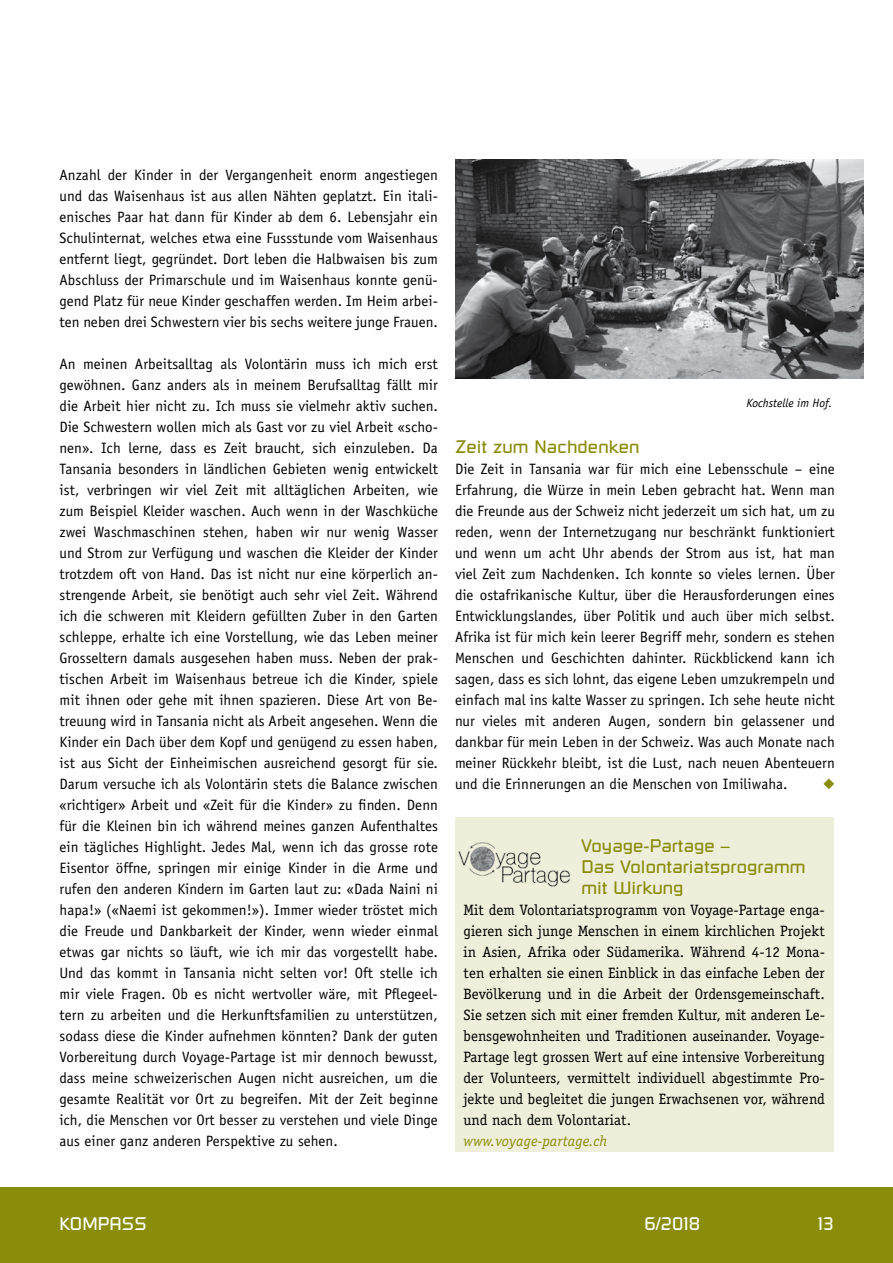
<style>
.page{position:relative;width:893px;height:1263px;background:#fff}
.page>*{position:absolute;margin:0;border:0;box-sizing:border-box;transform-origin:0 0}
.t1{font:18px/21px "Russell Square";letter-spacing:.005em;color:#8a8d09}
.t2{font:18px "Russell Square";letter-spacing:.005em;color:#fff}
.t3{font:15px/21px "Officina Sans";letter-spacing:.005em;color:#000;text-align:justify}
.t4{font:15px/21px "Officina Serif";letter-spacing:.005em;color:#000;text-align:justify}
.t5{font:italic 15px "Officina Serif";letter-spacing:.005em;color:#8a8d09}
.t6{font:italic 12px "Officina Sans";color:#000}
</style>
<div class="page">
<div style="left:0;top:1187px;width:893px;height:76px;background:#8a8d09"></div>
<div style="left:455px;top:817px;width:378px;height:335px;background:#eeeeda"></div>
<img style="left:455px;top:159px;width:408px;height:220px">
<img style="left:458px;top:842px;width:113px;height:45px">
<p class="t3" style="left:60px;top:164px;width:380px">Anzahl der Kinder in der Vergangenheit enorm angestiegen und das Waisenhaus ist aus allen Nähten geplatzt. Ein itali&shy;enisches Paar hat dann für Kinder ab dem 6. Lebensjahr ein Schulinternat, welches etwa eine Fussstunde vom Waisenhaus entfernt liegt, gegründet. Dort leben die Halbwaisen bis zum Abschluss der Primarschule und im Waisenhaus konnte genü&shy;gend Platz für neue Kinder geschaffen werden. Im Heim arbei&shy;ten neben drei Schwestern vier bis sechs weitere junge Frauen.</p>
<p class="t3" style="left:60px;top:353px;width:380px">An meinen Arbeitsalltag als Volontärin muss ich mich erst gewöhnen. Ganz anders als in meinem Berufsalltag fällt mir die Arbeit hier nicht zu. Ich muss sie vielmehr aktiv suchen.<br>Die Schwestern wollen mich als Gast vor zu viel Arbeit «scho&shy;nen». Ich lerne, dass es Zeit braucht, sich einzuleben. Da Tansania besonders in ländlichen Gebieten wenig entwickelt ist, verbringen wir viel Zeit mit alltäglichen Arbeiten, wie zum Beispiel Kleider waschen. Auch wenn in der Waschküche zwei Waschmaschinen stehen, haben wir nur wenig Wasser und Strom zur Verfügung und waschen die Kleider der Kinder trotzdem oft von Hand. Das ist nicht nur eine körperlich an&shy;strengende Arbeit, sie benötigt auch sehr viel Zeit. Während ich die schweren mit Kleidern gefüllten Zuber in den Garten schleppe, erhalte ich eine Vorstellung, wie das Leben meiner Grosseltern damals ausgesehen haben muss. Neben der prak&shy;tischen Arbeit im Waisenhaus betreue ich die Kinder, spiele mit ihnen oder gehe mit ihnen spazieren. Diese Art von Be&shy;treuung wird in Tansania nicht als Arbeit angesehen. Wenn die Kinder ein Dach über dem Kopf und genügend zu essen haben, ist aus Sicht der Einheimischen ausreichend gesorgt für sie.<br>Darum versuche ich als Volontärin stets die Balance zwischen «richtiger» Arbeit und «Zeit für die Kinder» zu finden. Denn für die Kleinen bin ich während meines ganzen Aufenthaltes ein tägliches Highlight. Jedes Mal, wenn ich das grosse rote Eisentor öffne, springen mir einige Kinder in die Arme und rufen den anderen Kindern im Garten laut zu: «Dada Naini ni hapa!» («Naemi ist gekommen!»). Immer wieder tröstet mich die Freude und Dankbarkeit der Kinder, wenn wieder einmal etwas gar nichts so läuft, wie ich mir das vorgestellt habe.<br>Und das kommt in Tansania nicht selten vor! Oft stelle ich mir viele Fragen. Ob es nicht wertvoller wäre, mit Pflegeel&shy;tern zu arbeiten und die Herkunftsfamilien zu unterstützen, sodass diese die Kinder aufnehmen könnten? Dank der guten Vorbereitung durch Voyage-Partage ist mir dennoch bewusst, dass meine schweizerischen Augen nicht ausreichen, um die gesamte Realität vor Ort zu begreifen. Mit der Zeit beginne ich, die Menschen vor Ort besser zu verstehen und viele Dinge aus einer ganz anderen Perspektive zu sehen.</p>
<p class="t6" style="left:747px;top:396px;width:87px">Kochstelle im Hof.</p>
<p class="t1" style="left:455px;top:436px;width:186px">Zeit zum Nachdenken</p>
<p class="t3" style="left:455px;top:458px;width:381px">Die Zeit in Tansania war für mich eine Lebensschule – eine Erfahrung, die Würze in mein Leben gebracht hat. Wenn man die Freunde aus der Schweiz nicht jederzeit um sich hat, um zu reden, wenn der Internetzugang nur beschränkt funktioniert und wenn um acht Uhr abends der Strom aus ist, hat man viel Zeit zum Nachdenken. Ich konnte so vieles lernen. Über die ostafrikanische Kultur, über die Herausforderungen eines Entwicklungslandes, über Politik und auch über mich selbst.<br>Afrika ist für mich kein leerer Begriff mehr, sondern es stehen Menschen und Geschichten dahinter. Rückblickend kann ich sagen, dass es sich lohnt, das eigene Leben umzukrempeln und einfach mal ins kalte Wasser zu springen. Ich sehe heute nicht nur vieles mit anderen Augen, sondern bin gelassener und dankbar für mein Leben in der Schweiz. Was auch Monate nach meiner Rückkehr bleibt, ist die Lust, nach neuen Abenteuern und die Erinnerungen an die Menschen von Imiliwaha.</p>
<p class="t1" style="left:581px;top:835px;width:226px">Voyage-Partage –<br>Das Volontariatsprogramm mit Wirkung</p>
<p class="t4" style="left:463px;top:899px;width:363px">Mit dem Volontariatsprogramm von Voyage-Partage enga&shy;gieren sich junge Menschen in einem kirchlichen Projekt in Asien, Afrika oder Südamerika. Während 4-12 Mona&shy;ten erhalten sie einen Einblick in das einfache Leben der Bevölkerung und in die Arbeit der Ordensgemeinschaft.<br>Sie setzen sich mit einer fremden Kultur, mit anderen Le&shy;bensgewohnheiten und Traditionen auseinander. Voyage-Partage legt grossen Wert auf eine intensive Vorbereitung der Volunteers, vermittelt individuell abgestimmte Pro&shy;jekte und begleitet die jungen Erwachsenen vor, während und nach dem Volontariat.</p>
<p class="t5" style="left:463px;top:1132px;width:145px">www.voyage-partage.ch</p>
<p class="t2" style="left:60px;top:1213px;width:89px">KOMPASS</p>
<p class="t2" style="left:644px;top:1213px;width:57px">6/2018</p>
<p class="t2" style="left:818px;top:1213px;width:17px">13</p>
</div>
